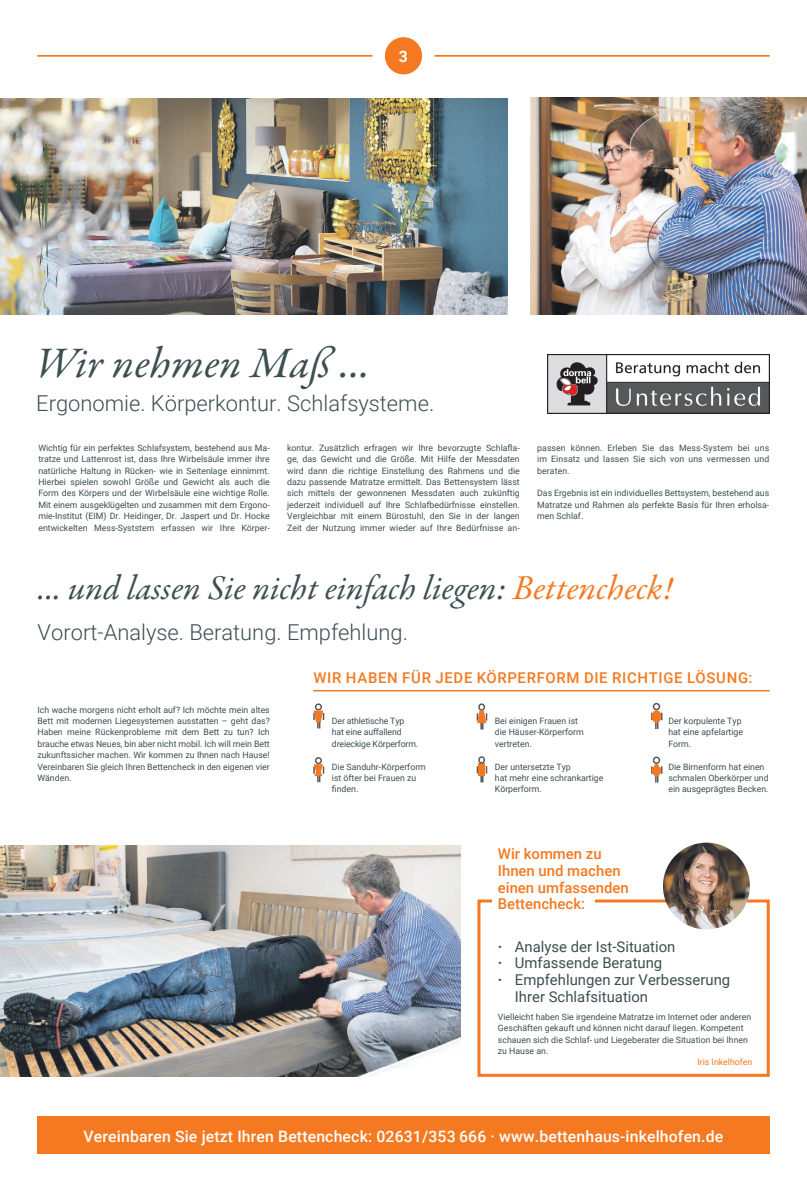
<style>
.page{position:relative;width:807px;height:1191px;background:#fff}
.page>*{position:absolute;margin:0;border:0;box-sizing:border-box;transform-origin:0 0}
.t1{font:italic 43.75px "Garamond Premr Pro";letter-spacing:.005em;color:#3d4f51}
.t2{font:italic 35px "Garamond Premr Pro";color:#3d4f51}
.t3{font:300 21.88px "Roboto";color:#3d4f51}
.Titelseite_Roboto_19_pt{font:500 15.75px "Roboto";letter-spacing:.01em;color:#fff}
.t4{font:700 15.75px "Roboto";color:#fff}
.t5{font:14.88px/16.6px "Roboto";color:#3d4f51}
.t6{font:500 14.88px/16.6px "Roboto";color:#f47921}
.t7{font:500 14.88px "Roboto";letter-spacing:.045em;color:#f47921}
.t8{font:8.75px/11.4px "Roboto";color:#3d4f51;text-align:justify}
.t9{font:8.75px "Roboto";color:#f47921}
.s1{color:#f47921}
.s2{font-weight:700}
</style>
<div class="page">
<div style="left:384px;top:37px;width:38px;height:37px;background:#f47921;border-radius:50%"></div>
<hr style="left:434px;top:55px;width:335px;height:2px;background:#f47921">
<hr style="left:37px;top:55px;width:335px;height:2px;background:#f47921">
<div style="left:37px;top:1116px;width:732px;height:37px;background:#f47921"></div>
<div style="left:652px;top:703px;width:7px;height:7px;border:1px solid #57585a;border-radius:50%"></div>
<svg style="left:651px;top:712px;width:11px;height:17px"></svg>
<div style="left:651px;top:710px;width:10px;height:12px;background:#f47921;border-radius:50%"></div>
<div style="left:652px;top:756px;width:7px;height:8px;border:1px solid #57585a;border-radius:50%"></div>
<svg style="left:651px;top:764px;width:11px;height:18px"></svg>
<img style="left:0;top:98px;width:507px;height:216px">
<img style="left:530px;top:98px;width:276px;height:216px">
<img style="left:0;top:845px;width:460px;height:231px">
<div style="left:477px;top:899px;width:292px;height:177px;border:3px solid #f47921"></div>
<div style="left:492px;top:898px;width:102px;height:16px;background:#fff"></div>
<div style="left:315px;top:703px;width:7px;height:7px;border:1px solid #57585a;border-radius:50%"></div>
<svg style="left:313px;top:710px;width:11px;height:18px"></svg>
<div style="left:315px;top:757px;width:7px;height:7px;border:1px solid #57585a;border-radius:50%"></div>
<svg style="left:313px;top:764px;width:11px;height:18px"></svg>
<div style="left:478px;top:703px;width:7px;height:8px;border:1px solid #57585a;border-radius:50%"></div>
<svg style="left:476px;top:711px;width:11px;height:18px"></svg>
<svg style="left:476px;top:766px;width:11px;height:16px"></svg>
<div style="left:478px;top:763px;width:7px;height:13px;background:#f47921"></div>
<div style="left:478px;top:756px;width:7px;height:7px;border:1px solid #57585a;border-radius:50%"></div>
<hr style="left:313px;top:690px;width:456px;height:1px;background:#f47921">
<img style="left:547px;top:354px;width:221px;height:60px">
<img style="left:662px;top:842px;width:87px;height:87px;border-radius:43px">
<h3 class="t4" style="left:399px;top:46px;width:11px">3</h3>
<p class="t1" style="left:36px;top:336px;width:335px">Wir nehmen Maß ...</p>
<p class="t3" style="left:36px;top:388px;width:399px">Ergonomie. Körperkontur. Schlafsysteme.</p>
<p class="t8" style="left:38px;top:442px;width:233px">Wichtig für ein perfektes Schlafsystem, bestehend aus Ma&shy;tratze und Lattenrost ist, dass Ihre Wirbelsäule immer ihre natürliche Haltung in Rücken- wie in Seitenlage einnimmt.<br>Hierbei spielen sowohl Größe und Gewicht als auch die Form des Körpers und der Wirbelsäule eine wichtige Rolle.<br>Mit einem ausgeklügelten und zusammen mit dem Ergono&shy;mie-Institut (EIM) Dr. Heidinger, Dr. Jaspert und Dr. Hocke entwickelten Mess-Syststem erfassen wir Ihre Körper-</p>
<p class="t8" style="left:287px;top:442px;width:234px">kontur. Zusätzlich erfragen wir Ihre bevorzugte Schlafla&shy;ge, das Gewicht und die Größe. Mit Hilfe der Messdaten wird dann die richtige Einstellung des Rahmens und die dazu passende Matratze ermittelt. Das Bettensystem lässt sich mittels der gewonnenen Messdaten auch zukünftig jederzeit individuell auf Ihre Schlafbedürfnisse einstellen.<br>Vergleichbar mit einem Bürostuhl, den Sie in der langen Zeit der Nutzung immer wieder auf Ihre Bedürfnisse an-</p>
<p class="t8" style="left:537px;top:442px;width:233px">passen können. Erleben Sie das Mess-System bei uns im Einsatz und lassen Sie sich von uns vermessen und beraten.</p>
<p class="t8" style="left:537px;top:487px;width:233px">Das Ergebnis ist ein individuelles Bettsystem, bestehend aus Matratze und Rahmen als perfekte Basis für Ihren erholsa&shy;men Schlaf.</p>
<p class="t2" style="left:38px;top:565px;width:635px">... und lassen Sie nicht einfach liegen: <span class="s1">Bettencheck!</span></p>
<p class="t3" style="left:38px;top:616px;width:371px">Vorort-Analyse. Beratung. Empfehlung.</p>
<p class="t8" style="left:37px;top:703px;width:234px">Ich wache morgens nicht erholt auf? Ich möchte mein altes Bett mit modernen Liegesystemen ausstatten – geht das?<br>Haben meine Rückenprobleme mit dem Bett zu tun? Ich brauche etwas Neues, bin aber nicht mobil. Ich will mein Bett zukunftssicher machen. Wir kommen zu Ihnen nach Hause!<br>Vereinbaren Sie gleich Ihren Bettencheck in den eigenen vier Wänden.</p>
<p class="t7" style="left:313px;top:667px;width:440px">WIR HABEN FÜR JEDE KÖRPERFORM DIE RICHTIGE LÖSUNG:</p>
<p class="t8" style="left:332px;top:715px;width:74px">Der athletische Typ</p>
<p class="t8" style="left:332px;top:726px;width:71px">hat eine auffallend</p>
<p class="t8" style="left:332px;top:737px;width:88px">dreieckige Körperform.</p>
<p class="t8" style="left:332px;top:760px;width:95px">Die Sanduhr-Körperform</p>
<p class="t8" style="left:332px;top:772px;width:86px">ist öfter bei Frauen zu finden.</p>
<p class="t8" style="left:494px;top:715px;width:90px">Bei einigen Frauen ist die Häuser-Körperform</p>
<p class="t8" style="left:494px;top:737px;width:38px">vertreten.</p>
<p class="t8" style="left:494px;top:760px;width:77px">Der untersetzte Typ</p>
<p class="t8" style="left:494px;top:772px;width:110px">hat mehr eine schrankartige<br>Körperform.</p>
<p class="t8" style="left:668px;top:715px;width:75px">Der korpulente Typ</p>
<p class="t8" style="left:668px;top:726px;width:76px">hat eine apfelartige</p>
<p class="t8" style="left:668px;top:737px;width:24px">Form.</p>
<p class="t8" style="left:668px;top:760px;width:97px">Die Birnenform hat einen</p>
<p class="t8" style="left:668px;top:772px;width:102px">schmalen Oberkörper und</p>
<p class="t8" style="left:668px;top:783px;width:101px">ein ausgeprägtes Becken.</p>
<p class="t6" style="left:497px;top:845px;width:105px">Wir kommen zu</p>
<p class="t6" style="left:497px;top:862px;width:132px">Ihnen und machen einen umfassenden<br>Bettencheck:</p>
<p class="t5" style="left:497px;top:937px;width:179px"><span class="s2">·</span> Analyse der Ist-Situation</p>
<p class="t5" style="left:497px;top:954px;width:166px"><span class="s2">·</span> Umfassende Beratung</p>
<p class="t5" style="left:514px;top:970px;width:217px;text-indent:-17px"><span class="s2">·</span> Empfehlungen zur Verbesserung<br>Ihrer Schlafsituation</p>
<p class="t8" style="left:497px;top:1010px;width:255px">Vielleicht haben Sie irgendeine Matratze im Internet oder anderen</p>
<p class="t8" style="left:497px;top:1022px;width:247px">Geschäften gekauft und können nicht darauf liegen. Kompetent</p>
<p class="t8" style="left:497px;top:1033px;width:251px">schauen sich die Schlaf- und Liegeberater die Situation bei Ihnen</p>
<p class="t8" style="left:497px;top:1045px;width:52px">zu Hause an.</p>
<p class="t9" style="left:697px;top:1056px;width:56px">Iris Inkelhofen</p>
<p class="Titelseite_Roboto_19_pt" style="left:84px;top:1125px;width:640px">Vereinbaren Sie jetzt Ihren Bettencheck: 02631/353 666 · www.bettenhaus-inkelhofen.de</p>
</div>
